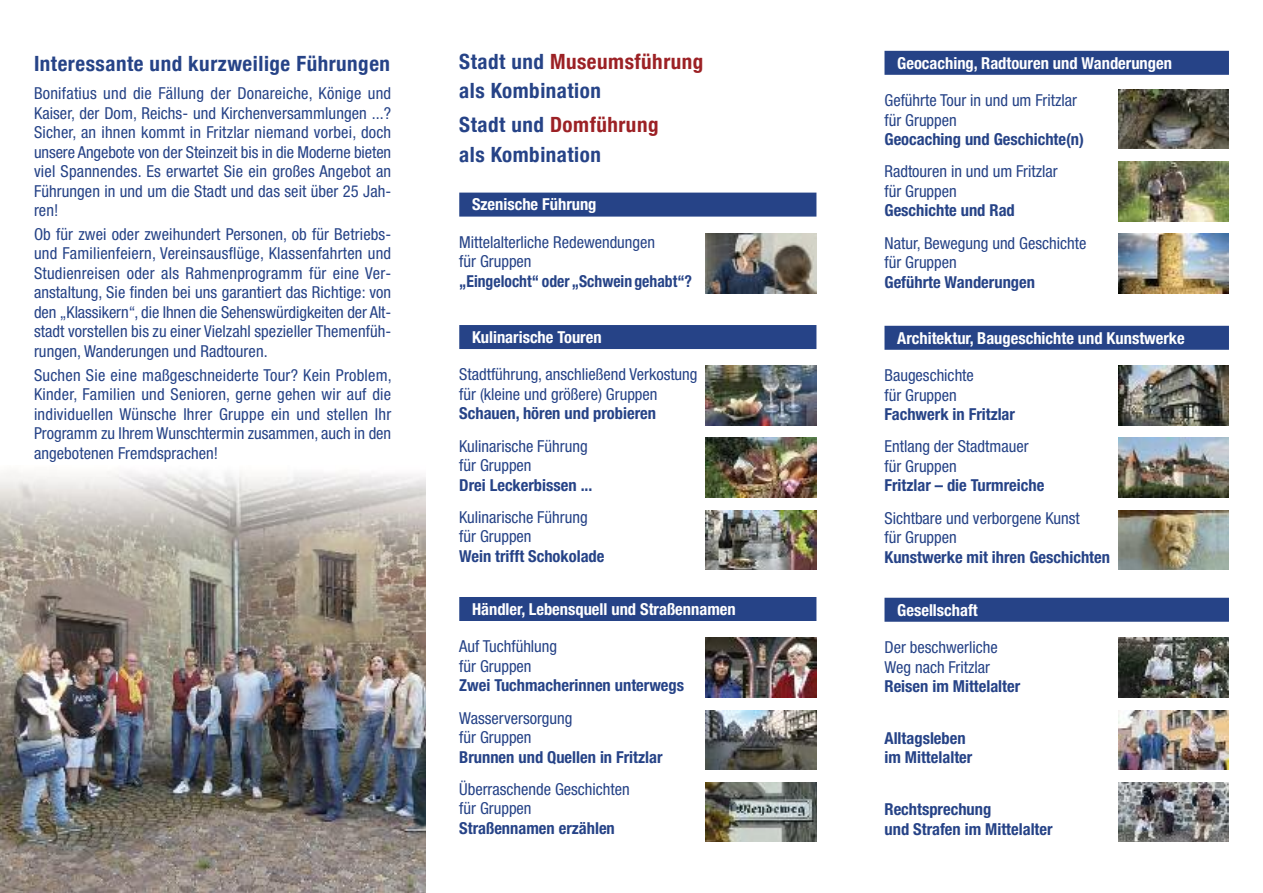
<style>
.page{position:relative;width:1263px;height:893px;background:#fff}
.page>*{position:absolute;margin:0;border:0;box-sizing:border-box;transform-origin:0 0}
.t1{font:700 condensed 21px/29.5px "Helvetica Neue";letter-spacing:.025em;color:#264387}
.t2{font:condensed 16.5px/19.5px "Helvetica Neue";color:#264387}
.t3{font:700 condensed 16.5px/19.5px "Helvetica Neue";color:#264387}
.t4{font:700 condensed 16.5px "Helvetica Neue";color:#fff}
.t5{font:700 condensed 16.5px "Helvetica Neue";color:#264387;scale:.95 1}
.s1{color:#9c2125}
</style>
<div class="page">
<div style="left:459px;top:193px;width:357px;height:24px;background:#264387"></div>
<div style="left:459px;top:325px;width:357px;height:24px;background:#264387"></div>
<div style="left:459px;top:597px;width:357px;height:24px;background:#264387"></div>
<img style="left:706px;top:234px;width:110px;height:59px">
<img style="left:706px;top:366px;width:110px;height:59px">
<img style="left:706px;top:438px;width:110px;height:59px">
<img style="left:706px;top:510px;width:110px;height:60px">
<img style="left:706px;top:638px;width:110px;height:59px">
<img style="left:706px;top:710px;width:110px;height:60px">
<img style="left:706px;top:782px;width:110px;height:60px">
<div style="left:884px;top:51px;width:345px;height:24px;background:#264387"></div>
<div style="left:884px;top:326px;width:345px;height:24px;background:#264387"></div>
<div style="left:884px;top:598px;width:345px;height:24px;background:#264387"></div>
<img style="left:1118px;top:89px;width:111px;height:60px">
<img style="left:1118px;top:162px;width:111px;height:59px">
<img style="left:1118px;top:234px;width:111px;height:59px">
<img style="left:1118px;top:366px;width:111px;height:59px">
<img style="left:1118px;top:438px;width:111px;height:59px">
<img style="left:1118px;top:510px;width:111px;height:60px">
<img style="left:1118px;top:638px;width:111px;height:59px">
<img style="left:1118px;top:710px;width:111px;height:60px">
<img style="left:1118px;top:782px;width:111px;height:60px">
<img style="left:0;top:471px;width:425px;height:422px">
<p class="t1" style="left:34px;top:49px;width:358px">Interessante und kurzweilige Führungen</p>
<p class="t2" style="left:34px;top:85px;width:359px;text-align:justify">Bonifatius und die Fällung der Donareiche, Könige und Kaiser, der Dom, Reichs- und Kirchenversammlungen ...?<br>Sicher, an ihnen kommt in Fritzlar niemand vorbei, doch unsere Angebote von der Steinzeit bis in die Moderne bieten viel Spannendes. Es erwartet Sie ein großes Angebot an Führungen in und um die Stadt und das seit über 25 Jah&shy;ren!</p>
<p class="t2" style="left:34px;top:226px;width:359px;text-align:justify">Ob für zwei oder zweihundert Personen, ob für Betriebs&shy;und Familienfeiern, Vereinsausflüge, Klassenfahrten und Studienreisen oder als Rahmenprogramm für eine Ver&shy;anstaltung, Sie finden bei uns garantiert das Richtige: von den „Klassikern“, die Ihnen die Sehenswürdigkeiten der Alt&shy;stadt vorstellen bis zu einer Vielzahl spezieller Themenfüh&shy;rungen, Wanderungen und Radtouren.</p>
<p class="t2" style="left:34px;top:367px;width:359px;text-align:justify">Suchen Sie eine maßgeschneiderte Tour? Kein Problem, Kinder, Familien und Senioren, gerne gehen wir auf die individuellen Wünsche Ihrer Gruppe ein und stellen Ihr Programm zu Ihrem Wunschtermin zusammen, auch in den angebotenen Fremdsprachen!</p>
<p class="t1" style="left:459px;top:46px;width:246px">Stadt und <span class="s1">Museumsführung </span>als Kombination</p>
<p class="t1" style="left:459px;top:110px;width:201px">Stadt und <span class="s1">Domführung </span>als Kombination</p>
<p class="t4" style="left:472px;top:199px;width:126px">Szenische Führung</p>
<p class="t2" style="left:459px;top:234px;width:197px">Mittelalterliche Redewendungen für Gruppen</p>
<p class="t5" style="left:459px;top:275px;width:247px">„Eingelocht“ oder „Schwein gehabt“?</p>
<p class="t4" style="left:472px;top:331px;width:131px">Kulinarische Touren</p>
<p class="t2" style="left:459px;top:366px;width:240px">Stadtführung, anschließend Verkostung für (kleine und größere) Gruppen</p>
<p class="t3" style="left:459px;top:405px;width:198px">Schauen, hören und probieren</p>
<p class="t2" style="left:459px;top:437px;width:130px">Kulinarische Führung für Gruppen</p>
<p class="t3" style="left:459px;top:476px;width:135px">Drei Leckerbissen ...</p>
<p class="t2" style="left:459px;top:509px;width:130px">Kulinarische Führung für Gruppen</p>
<p class="t3" style="left:459px;top:548px;width:147px">Wein trifft Schokolade</p>
<p class="t4" style="left:472px;top:603px;width:265px">Händler, Lebensquell und Straßennamen</p>
<p class="t2" style="left:459px;top:638px;width:99px">Auf Tuchfühlung für Gruppen</p>
<p class="t3" style="left:459px;top:677px;width:226px">Zwei Tuchmacherinnen unterwegs</p>
<p class="t2" style="left:459px;top:709px;width:115px">Wasserversorgung für Gruppen</p>
<p class="t3" style="left:459px;top:748px;width:205px">Brunnen und Quellen in Fritzlar</p>
<p class="t2" style="left:459px;top:781px;width:172px">Überraschende Geschichten für Gruppen</p>
<p class="t3" style="left:459px;top:820px;width:157px">Straßennamen erzählen</p>
<p class="t4" style="left:897px;top:57px;width:276px">Geocaching, Radtouren und Wanderungen</p>
<p class="t2" style="left:884px;top:92px;width:194px">Geführte Tour in und um Fritzlar für Gruppen</p>
<p class="t3" style="left:884px;top:131px;width:201px">Geocaching und Geschichte(n)</p>
<p class="t2" style="left:884px;top:163px;width:175px">Radtouren in und um Fritzlar für Gruppen</p>
<p class="t3" style="left:884px;top:202px;width:132px">Geschichte und Rad</p>
<p class="t2" style="left:884px;top:234px;width:203px">Natur, Bewegung und Geschichte für Gruppen</p>
<p class="t3" style="left:884px;top:273px;width:152px">Geführte Wanderungen</p>
<p class="t4" style="left:897px;top:332px;width:289px">Architektur, Baugeschichte und Kunstwerke</p>
<p class="t2" style="left:884px;top:367px;width:91px">Baugeschichte für Gruppen</p>
<p class="t3" style="left:884px;top:406px;width:132px">Fachwerk in Fritzlar</p>
<p class="t2" style="left:884px;top:438px;width:146px">Entlang der Stadtmauer für Gruppen</p>
<p class="t3" style="left:884px;top:477px;width:161px">Fritzlar – die Turmreiche</p>
<p class="t2" style="left:884px;top:509px;width:197px">Sichtbare und verborgene Kunst für Gruppen</p>
<p class="t3" style="left:884px;top:548px;width:227px">Kunstwerke mit ihren Geschichten</p>
<p class="t4" style="left:897px;top:604px;width:82px">Gesellschaft</p>
<p class="t2" style="left:884px;top:639px;width:115px">Der beschwerliche<br>Weg nach Fritzlar</p>
<p class="t3" style="left:884px;top:678px;width:137px">Reisen im Mittelalter</p>
<p class="t3" style="left:884px;top:730px;width:89px">Alltagsleben im Mittelalter</p>
<p class="t3" style="left:884px;top:801px;width:170px">Rechtsprechung<br>und Strafen im Mittelalter</p>
</div>
